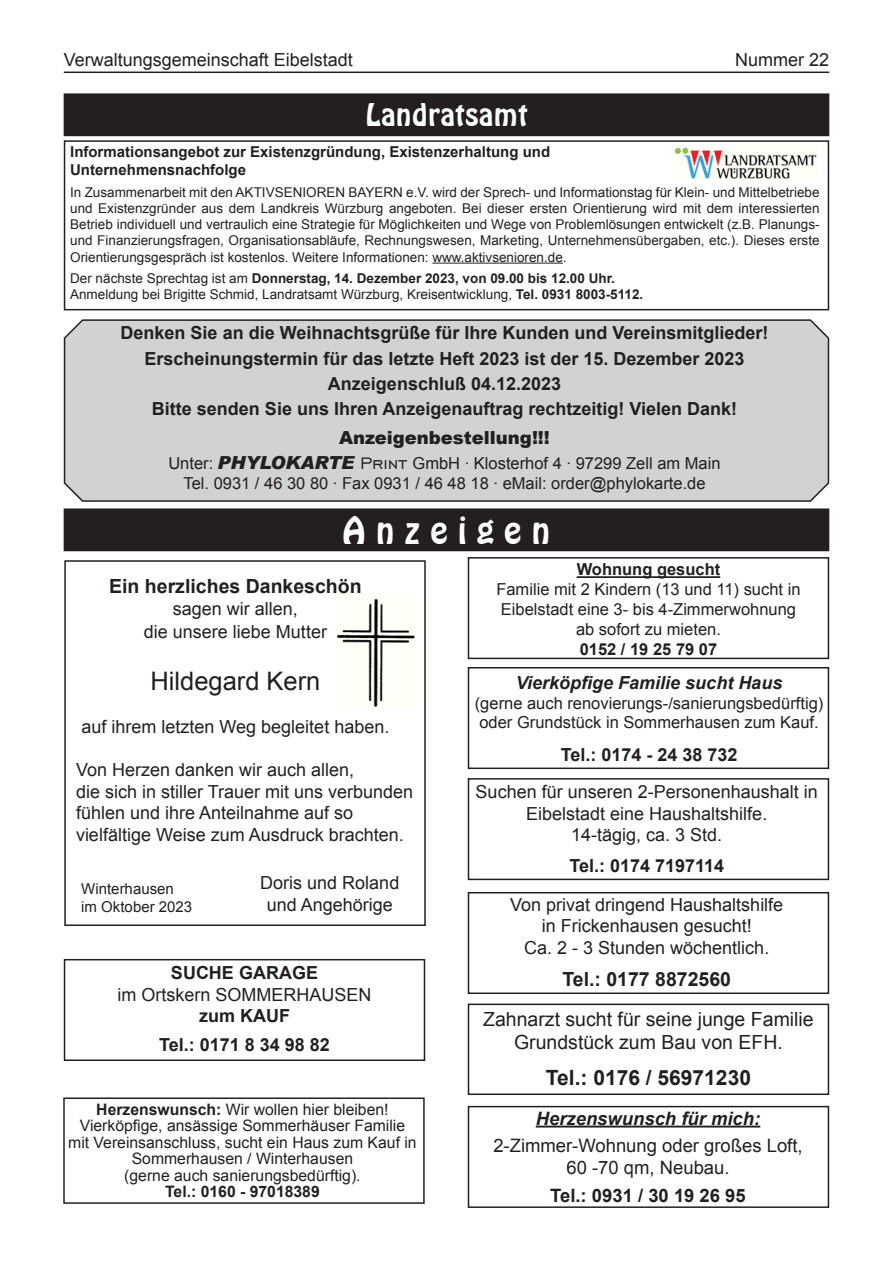
<style>
.page{position:relative;width:893px;height:1263px;background:#fff}
.page>*{position:absolute;margin:0;border:0;box-sizing:border-box;transform-origin:0 0}
.t1{font:36px "Hobo BT";color:#fff}
.t2{font:30px "Hobo BT";color:#fff}
.t3{font:25.5px "Arial";color:#231f20}
.t4{font:700 21px "Arial";color:#231f20}
.t5{font:19.5px/23.4px "Arial";color:#231f20;text-align:center}
.t6{font:700 19.5px "Arial";color:#231f20}
.t7{font:18.45px/22.2px "Arial";color:#231f20;text-align:center}
.t8{font:italic 700 18.45px "Arial";color:#231f20}
.t9{font:700 18.45px "Arial";color:#231f20}
.t10{font:18px/21.6px "Arial";color:#231f20;text-align:center}
.t11{font:700 18px/25.2px "Arial";color:#231f20;text-align:center}
.t12{font:italic 700 18px "Arial";color:#231f20}
.t13{font:900 18px "Arial";color:#231f20}
.t14{font:16.5px/19.8px "Arial";color:#231f20;text-align:center}
.t15{font:700 16.5px "Arial";color:#231f20}
.t16{font:15.75px/16.5px "Arial";color:#231f20;text-align:center}
.t17{font:700 15.75px "Arial";color:#231f20}
.t18{font:700 15px/18px "Arial";color:#231f20}
.t19{font:15px/18px "Arial";color:#231f20}
.t20{font:13.5px/16.2px "Arial";color:#231f20;text-align:justify}
.s1{font-weight:700}
.s2{font-weight:900;font-style:italic;font-size:18px}
.s3{font-family:"Engravers Gothic BT";font-size:21px}
</style>
<div class="page">
<hr style="left:64px;top:72px;width:765px;height:1px;background:#231f20">
<div style="left:63px;top:319px;width:767px;height:183px;background:#d1d2d4"></div>
<div style="left:64px;top:94px;width:765px;height:42px;background:#231f20"></div>
<hr style="left:432px;top:263px;width:131px;height:1px;background:#231f20">
<img style="left:674px;top:147px;width:143px;height:32px">
<div style="left:64px;top:140px;width:765px;height:170px;border:2px solid #231f20"></div>
<div style="left:64px;top:509px;width:765px;height:42px;background:#231f20"></div>
<img style="left:336px;top:598px;width:79px;height:109px">
<div style="left:64px;top:560px;width:362px;height:366px;border:2px solid #231f20"></div>
<div style="left:468px;top:557px;width:361px;height:102px;border:2px solid #231f20"></div>
<hr style="left:577px;top:576px;width:143px;height:2px;background:#231f20">
<div style="left:63px;top:1097px;width:362px;height:107px;border:2px solid #231f20"></div>
<div style="left:468px;top:778px;width:361px;height:102px;border:2px solid #231f20"></div>
<div style="left:468px;top:667px;width:361px;height:102px;border:2px solid #231f20"></div>
<div style="left:468px;top:892px;width:361px;height:102px;border:2px solid #231f20"></div>
<div style="left:64px;top:959px;width:361px;height:102px;border:2px solid #231f20"></div>
<div style="left:468px;top:1106px;width:361px;height:102px;border:2px solid #231f20"></div>
<hr style="left:536px;top:1125px;width:224px;height:2px;background:#231f20">
<div style="left:468px;top:1003px;width:361px;height:92px;border:2px solid #231f20"></div>
<h3 class="t10" style="left:64px;top:49px;width:291px">Verwaltungsgemeinschaft Eibelstadt</h3>
<h3 class="t10" style="left:735px;top:49px;width:96px">Nummer 22</h3>
<h2 class="t2" style="left:365px;top:97px;width:164px">Landratsamt</h2>
<p class="t18" style="left:70px;top:143px;width:482px">Informationsangebot zur Existenzgründung, Existenzerhaltung und<br>Unternehmensnachfolge</p>
<p class="t20" style="left:70px;top:184px;width:751px">In Zusammenarbeit mit den AKTIVSENIOREN BAYERN e.V. wird der Sprech- und Informationstag für Klein- und Mittelbetriebe und Existenzgründer aus dem Landkreis Würzburg angeboten. Bei dieser ersten Orientierung wird mit dem interessierten Betrieb individuell und vertraulich eine Strategie für Möglichkeiten und Wege von Problemlösungen entwickelt (z.B. Planungs&shy;und Finanzierungsfragen, Organisationsabläufe, Rechnungswesen, Marketing, Unternehmensübergaben, etc.). Dieses erste Orientierungsgespräch ist kostenlos. Weitere Informationen: www.aktivsenioren.de.</p>
<p class="t20" style="left:70px;top:271px;width:575px">Der nächste Sprechtag ist am <span class="s1">Donnerstag, 14. Dezember 2023, von 09.00 bis 12.00 Uhr.<br></span>Anmeldung bei Brigitte Schmid, Landratsamt Würzburg, Kreisentwicklung, <span class="s1">Tel. 0931 8003-5112.</span></p>
<p class="t11" style="left:121px;top:321px;width:649px">Denken Sie an die Weihnachtsgrüße für Ihre Kunden und Vereinsmitglieder!<br>Erscheinungstermin für das letzte Heft 2023 ist der 15. Dezember 2023<br>Anzeigenschluß 04.12.2023<br>Bitte senden Sie uns Ihren Anzeigenauftrag rechtzeitig! Vielen Dank!</p>
<h3 class="t13" style="left:339px;top:424px;width:212px">Anzeigenbestellung!!!</h3>
<p class="t14" style="left:168px;top:454px;width:554px">Unter: <span class="s2">PHYLOKARTE</span> <span class="s3">Print</span> GmbH · Klosterhof 4 · 97299 Zell am Main<br>Tel. 0931 / 46 30 80 · Fax 0931 / 46 48 18 · eMail: order@phylokarte.de</p>
<h1 class="t1" style="left:342px;top:508px;width:210px">A n z e i g e n</h1>
<h3 class="t6" style="left:109px;top:573px;width:254px">Ein herzliches Dankeschön</h3>
<h3 class="t10" style="left:144px;top:598px;width:185px;line-height:22.5px">sagen wir allen,<br>die unsere liebe Mutter</h3>
<h3 class="t3" style="left:150px;top:664px;width:172px">Hildegard Kern</h3>
<h3 class="t10" style="left:82px;top:716px;width:309px">auf ihrem letzten Weg begleitet haben.</h3>
<h3 class="t10" style="left:76px;top:759px;width:339px;text-align:left">Von Herzen danken wir auch allen,<br>die sich in stiller Trauer mit uns verbunden fühlen und ihre Anteilnahme auf so vielfältige Weise zum Ausdruck brachten.</h3>
<p class="t19" style="left:81px;top:880px;width:112px">Winterhausen im Oktober 2023</p>
<h3 class="t10" style="left:260px;top:872px;width:141px">Doris und Roland und Angehörige</h3>
<p class="t15" style="left:577px;top:559px;width:145px">Wohnung gesucht</p>
<p class="t14" style="left:496px;top:580px;width:306px">Familie mit 2 Kindern (13 und 11) sucht in<br>Eibelstadt eine 3- bis 4-Zimmerwohnung ab sofort zu mieten.</p>
<p class="t15" style="left:580px;top:638px;width:139px">0152 / 19 25 79 07</p>
<h3 class="t12" style="left:516px;top:671px;width:268px">Vierköpfige Familie sucht Haus</h3>
<p class="t14" style="left:475px;top:693px;width:350px;text-align:left">(gerne auch renovierungs-/sanierungsbedürftig) oder Grundstück in Sommerhausen zum Kauf.</p>
<h3 class="t11" style="left:561px;top:742px;width:178px">Tel.: 0174 - 24 38 732</h3>
<h3 class="t10" style="left:476px;top:781px;width:344px">Suchen für unseren 2-Personenhaushalt in<br>Eibelstadt eine Haushaltshilfe.<br>14-tägig, ca. 3 Std.</h3>
<h3 class="t11" style="left:569px;top:853px;width:156px">Tel.: 0174 7197114</h3>
<h3 class="t10" style="left:510px;top:894px;width:275px">Von privat dringend Haushaltshilfe in Frickenhausen gesucht!<br>Ca. 2 - 3 Stunden wöchentlich.</h3>
<h3 class="t6" style="left:562px;top:967px;width:170px">Tel.: 0177 8872560</h3>
<h3 class="t11" style="left:171px;top:961px;width:149px">SUCHE GARAGE</h3>
<h3 class="t10" style="left:117px;top:984px;width:256px">im Ortskern SOMMERHAUSEN</h3>
<h3 class="t11" style="left:159px;top:1002px;width:172px;line-height:28.8px">zum KAUF<br>Tel.: 0171 8 34 98 82</h3>
<h3 class="t5" style="left:483px;top:1007px;width:332px">Zahnarzt sucht für seine junge Familie<br>Grundstück zum Bau von EFH.</h3>
<h3 class="t4" style="left:546px;top:1064px;width:207px">Tel.: 0176 / 56971230</h3>
<p class="t16" style="left:68px;top:1101px;width:350px"><span class="s1">Herzenswunsch:</span> Wir wollen hier bleiben!<br>Vierköpfige, ansässige Sommerhäuser Familie mit Vereinsanschluss, sucht ein Haus zum Kauf in Sommerhausen / Winterhausen<br>(gerne auch sanierungsbedürftig).</p>
<p class="t17" style="left:165px;top:1181px;width:156px">Tel.: 0160 - 97018389</p>
<h3 class="t8" style="left:536px;top:1106px;width:226px">Herzenswunsch für mich:</h3>
<h3 class="t7" style="left:493px;top:1135px;width:311px">2-Zimmer-Wohnung oder großes Loft,<br>60 -70 qm, Neubau.</h3>
<h3 class="t9" style="left:550px;top:1183px;width:197px">Tel.: 0931 / 30 19 26 95</h3>
</div>
